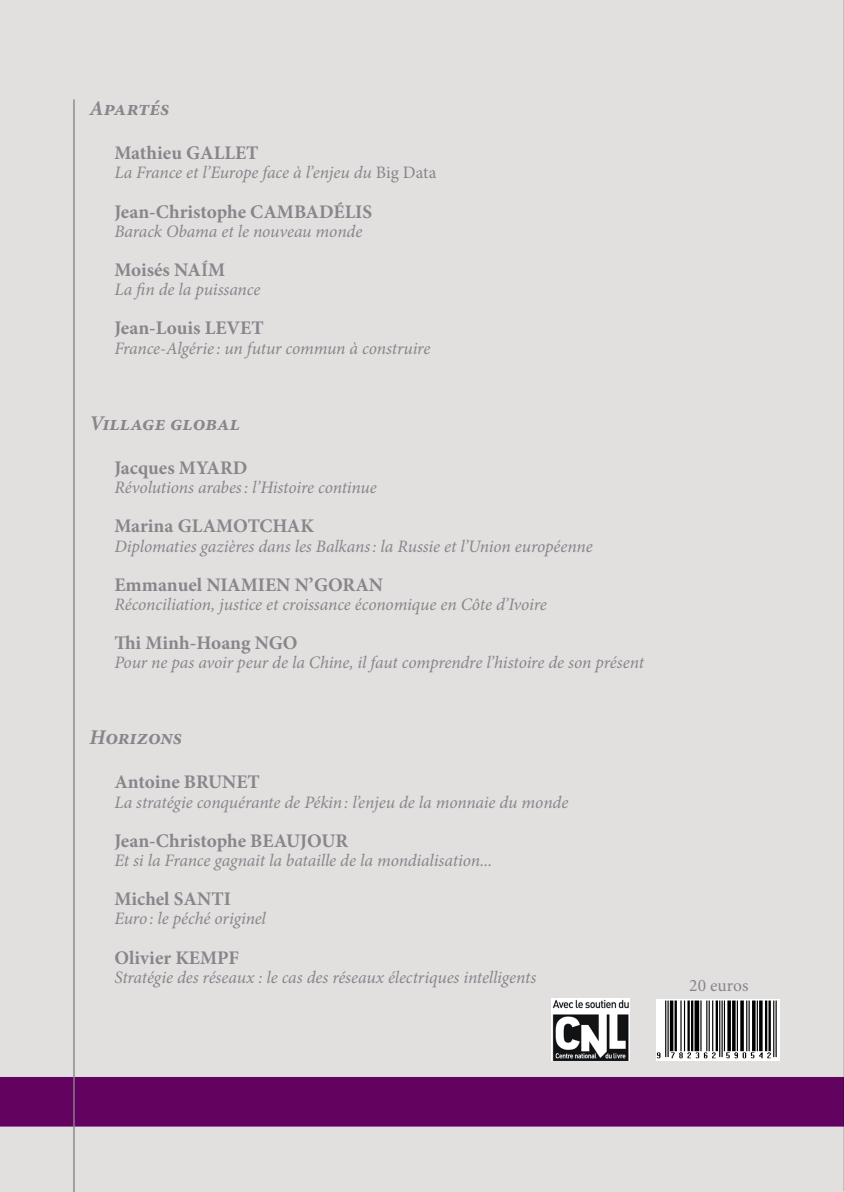
<style>
.page{position:relative;width:844px;height:1192px;background:#e1e0df}
.page>*{position:absolute;margin:0;border:0;box-sizing:border-box;transform-origin:0 0}
.t1{font:italic 700 21px "Minion Pro";color:#8a858b}
.t2{font:700 19.25px "Minion Pro";color:#8a858b}
.t3{font:italic 17.5px "Minion Pro";letter-spacing:-.01em;color:#8a858b}
.t4{font:17.5px "Minion Pro";color:#8a858b}
.s1{font-style:normal}
.s2{font-weight:600}
</style>
<div class="page">
<div style="left:0;top:1077px;width:843px;height:49px;background:#62035f"></div>
<hr style="left:73px;top:99px;width:2px;height:1093px;background:#8a858b">
<hr style="left:843px;top:0;width:1px;height:1191px;background:#dbd9d8">
<img style="left:552px;top:999px;width:78px;height:62px">
<img style="left:657px;top:999px;width:123px;height:62px">
<p class="t1" style="left:90px;top:93px;width:81px">Apartés</p>
<p class="t2" style="left:114px;top:139px;width:146px">Mathieu GALLET</p>
<p class="t3" style="left:114px;top:161px;width:324px">La France et l’Europe face à l’enjeu du <span class="s1">Big Data</span></p>
<p class="t2" style="left:114px;top:198px;width:259px">Jean-Christophe CAMBADÉLIS</p>
<p class="t3" style="left:114px;top:219px;width:249px">Barack Obama et le nouveau monde</p>
<p class="t2" style="left:114px;top:256px;width:112px">Moisés NA<span class="s2">Í</span>M</p>
<p class="t3" style="left:114px;top:278px;width:148px">La fin de la puissance</p>
<p class="t2" style="left:114px;top:315px;width:151px">Jean-Louis LEVET</p>
<p class="t3" style="left:114px;top:336px;width:317px">France-Algérie : un futur commun à construire</p>
<p class="t1" style="left:90px;top:408px;width:152px">Village global</p>
<p class="t2" style="left:114px;top:454px;width:135px">Jacques MYARD</p>
<p class="t3" style="left:114px;top:476px;width:264px">Révolutions arabes: l’Histoire continue</p>
<p class="t2" style="left:114px;top:512px;width:201px">Marina GLAMOTCHAK</p>
<p class="t3" style="left:114px;top:534px;width:480px">Diplomaties gazières dans les Balkans: la Russie et l’Union européenne</p>
<p class="t2" style="left:114px;top:571px;width:270px">Emmanuel NIAMIEN N’GORAN</p>
<p class="t3" style="left:114px;top:592px;width:434px">Réconciliation, justice et croissance économique en Côte d’Ivoire</p>
<p class="t2" style="left:114px;top:629px;width:185px">Thi Minh-Hoang NGO</p>
<p class="t3" style="left:114px;top:651px;width:531px">Pour ne pas avoir peur de la Chine, il faut comprendre l’histoire de son présent</p>
<p class="t1" style="left:90px;top:723px;width:94px">Horizons</p>
<p class="t2" style="left:114px;top:769px;width:147px">Antoine BRUNET</p>
<p class="t3" style="left:114px;top:790px;width:455px">La stratégie conquérante de Pékin: l’enjeu de la monnaie du monde</p>
<p class="t2" style="left:114px;top:827px;width:235px">Jean-Christophe BEAUJOUR</p>
<p class="t3" style="left:114px;top:848px;width:379px">Et si la France gagnait la bataille de la mondialisation...</p>
<p class="t2" style="left:114px;top:885px;width:118px">Michel SANTI</p>
<p class="t3" style="left:114px;top:907px;width:153px">Euro : le péché originel</p>
<p class="t2" style="left:114px;top:944px;width:126px">Olivier KEMPF</p>
<p class="t3" style="left:114px;top:965px;width:423px">Stratégie des réseaux : le cas des réseaux électriques intelligents</p>
<p class="t4" style="left:689px;top:974px;width:61px">20 euros</p>
</div>
